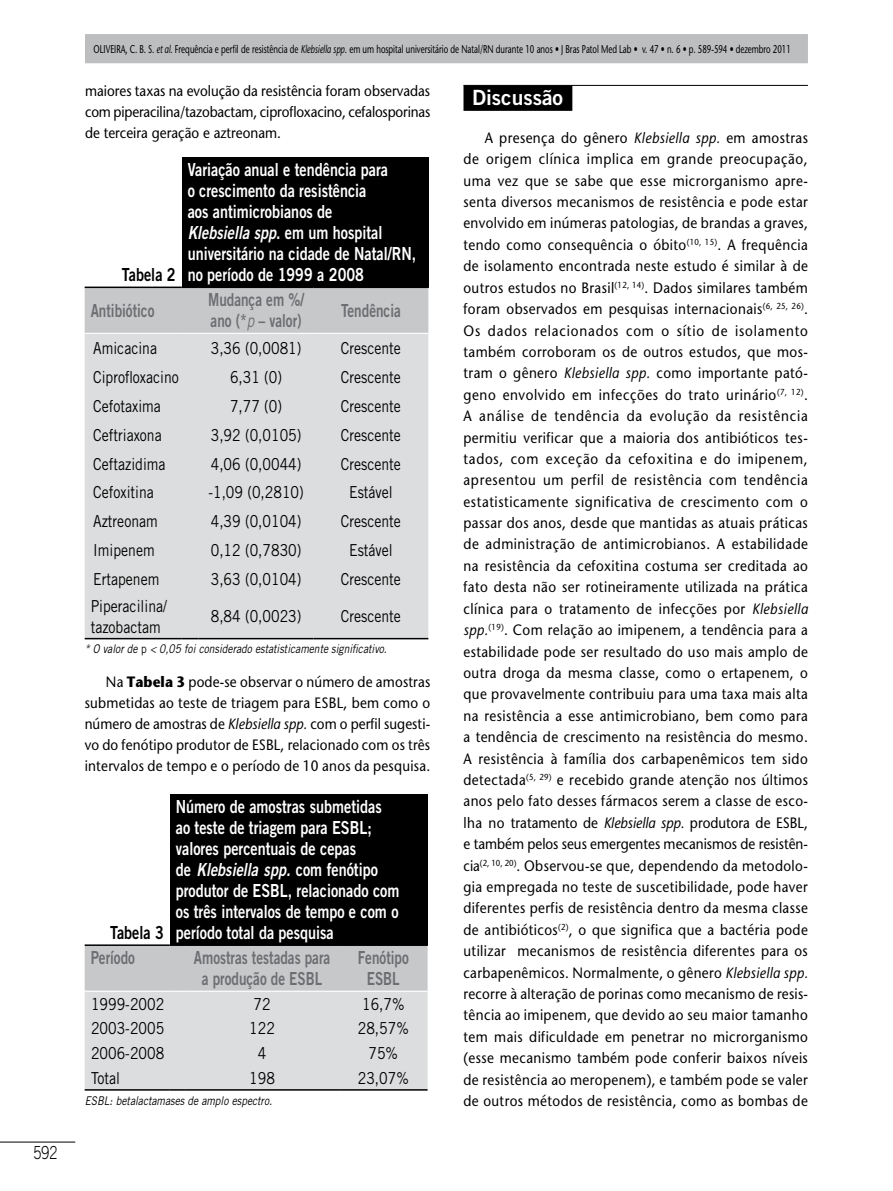
<style>
.page{position:relative;width:893px;height:1191px;background:#fff}
.page>*{position:absolute;margin:0;border:0;box-sizing:border-box;transform-origin:0 0}
.t1{font:21px "Trade Gothic LT Std Bd 2";color:#fff}
.t2{font:18px/21px "Trade Gothic LT Std Bd 2";color:#fff;scale:.8 1}
.t3{font:18px/21px "Trade Gothic LT Std Bd 2";color:#6d6e71;text-align:center;scale:.75 1}
.t4{font:18px "Trade Gothic LT Std Bd 2 Obl";color:#fff;scale:.8 1}
.t5{font:18px "Trade Gothic LT Std Bd 2";color:#000;scale:.8 1}
.t6{font:300 18px "Trade Gothic LT Std";color:#000;scale:.8 1}
.t7{font:16.5px/21px "Trade Gothic LT Std";color:#000;scale:.85 1}
.t8{font:500 15px/21.5px "Stone Sans Std";letter-spacing:.02em;color:#000;text-align:justify;scale:.9 1}
.t9{font:italic 12px "Trade Gothic LT Std";color:#000;scale:.85 1}
.t10{font:500 11.25px "Stone Sans Std";color:#000;scale:.7 1}
.s1{font-style:italic}
.s2{font-family:"Trade Gothic LT Std Bd 2"}
.s3{font-family:"Trade Gothic LT Std";font-style:italic}
.s4{font-style:normal}
.s5{font-weight:700}
</style>
<div class="page">
<div style="left:85px;top:34px;width:723px;height:29px;background:#bcbec0"></div>
<hr style="left:0;top:1141px;width:75px;height:1px;background:#000">
<hr style="left:463px;top:85px;width:345px;height:1px;background:#000">
<div style="left:463px;top:85px;width:109px;height:26px;background:#000"></div>
<div style="left:170px;top:794px;width:258px;height:151px;background:#000"></div>
<svg style="left:85px;top:944px;width:343px;height:146px;background:#d1d2d4"></svg>
<hr style="left:185px;top:990px;width:154px;height:1px;background:#fff">
<hr style="left:339px;top:990px;width:89px;height:1px;background:#fff">
<div style="left:182px;top:157px;width:246px;height:130px;background:#000"></div>
<div style="left:85px;top:334px;width:343px;height:304px;background:#dcddde"></div>
<hr style="left:85px;top:638px;width:97px;height:1px;background:#000">
<svg style="left:182px;top:638px;width:17px;height:1px"></svg>
<hr style="left:199px;top:638px;width:115px;height:1px;background:#000">
<hr style="left:314px;top:638px;width:114px;height:1px;background:#000">
<svg style="left:85px;top:286px;width:343px;height:47px;background:#bfc0c2"></svg>
<p class="t6" style="left:33px;top:1141px;width:32px">592</p>
<p class="t10" style="left:94px;top:42px;width:998px">OLIVEIRA, C. b. s. <span class="s1">et al</span>. Frequência e perfil de resistência de <span class="s1">Klebsiella spp</span>. em um hospital universitário de Natal/RN durante 10 anos • J Bras Patol Med Lab • v. 47 • n. 6 • p. 589-594 • dezembro 2011</p>
<p class="t8" style="left:85px;top:80px;width:385px;line-height:21px">maiores taxas na evolução da resistência foram observadas com piperacilina/tazobactam, ciprofloxacino, cefalosporinas de terceira geração e aztreonam.</p>
<p class="t5" style="left:122px;top:264px;width:69px">Tabela 2</p>
<p class="t2" style="left:188px;top:159px;width:252px">Variação anual e tendência para o crescimento da resistência aos antimicrobianos de</p>
<p class="t4" style="left:188px;top:222px;width:245px">Klebsiella spp<span class="s2">. em um hospital</span></p>
<p class="t2" style="left:188px;top:243px;width:287px">universitário na cidade de Natal/RN, no período de 1999 a 2008</p>
<p class="t3" style="left:91px;top:299px;width:87px">Antibiótico</p>
<p class="t3" style="left:208px;top:289px;width:129px;text-align:left">Mudança em %/ ano (*<span class="s3">p</span> – valor)</p>
<p class="t3" style="left:341px;top:299px;width:81px">Tendência</p>
<p class="t7" style="left:93px;top:337px;width:77px">Amicacina</p>
<p class="t7" style="left:211px;top:337px;width:108px">3,36 (0,0081)</p>
<p class="t7" style="left:341px;top:337px;width:72px">Crescente</p>
<p class="t7" style="left:93px;top:366px;width:102px">Ciprofloxacino</p>
<p class="t7" style="left:230px;top:366px;width:63px">6,31 (0)</p>
<p class="t7" style="left:341px;top:366px;width:72px">Crescente</p>
<p class="t7" style="left:93px;top:395px;width:81px">Cefotaxima</p>
<p class="t7" style="left:230px;top:395px;width:63px">7,77 (0)</p>
<p class="t7" style="left:341px;top:395px;width:72px">Crescente</p>
<p class="t7" style="left:93px;top:424px;width:82px">Ceftriaxona</p>
<p class="t7" style="left:211px;top:424px;width:108px">3,92 (0,0105)</p>
<p class="t7" style="left:341px;top:424px;width:72px">Crescente</p>
<p class="t7" style="left:93px;top:453px;width:87px">Ceftazidima</p>
<p class="t7" style="left:211px;top:453px;width:108px">4,06 (0,0044)</p>
<p class="t7" style="left:341px;top:453px;width:72px">Crescente</p>
<p class="t7" style="left:93px;top:482px;width:73px">Cefoxitina</p>
<p class="t7" style="left:208px;top:482px;width:114px">-1,09 (0,2810)</p>
<p class="t7" style="left:349px;top:482px;width:53px">Estável</p>
<p class="t7" style="left:93px;top:511px;width:78px">Aztreonam</p>
<p class="t7" style="left:211px;top:511px;width:108px">4,39 (0,0104)</p>
<p class="t7" style="left:341px;top:511px;width:72px">Crescente</p>
<p class="t7" style="left:93px;top:540px;width:74px">Imipenem</p>
<p class="t7" style="left:211px;top:540px;width:108px">0,12 (0,7830)</p>
<p class="t7" style="left:349px;top:540px;width:53px">Estável</p>
<p class="t7" style="left:93px;top:568px;width:79px">Ertapenem</p>
<p class="t7" style="left:211px;top:568px;width:108px">3,63 (0,0104)</p>
<p class="t7" style="left:341px;top:568px;width:72px">Crescente</p>
<p class="t7" style="left:91px;top:595px;width:91px">Piperacilina/ tazobactam</p>
<p class="t7" style="left:211px;top:605px;width:108px">8,84 (0,0023)</p>
<p class="t7" style="left:341px;top:605px;width:72px">Crescente</p>
<p class="t9" style="left:85px;top:642px;width:357px">* O valor de <span class="s4">p</span> &lt; 0,05 foi considerado estatisticamente significativo.</p>
<p class="t8" style="left:85px;top:671px;width:386px;line-height:21px;text-indent:21px">Na <span class="s5">Tabela 3</span> pode-se observar o número de amostras submetidas ao teste de triagem para ESBL, bem como o número de amostras de <span class="s1">Klebsiella spp.</span> com o perfil sugesti&shy;vo do fenótipo produtor de ESBL, relacionado com os três intervalos de tempo e o período de 10 anos da pesquisa.</p>
<p class="t5" style="left:110px;top:921px;width:69px">Tabela 3</p>
<p class="t2" style="left:176px;top:796px;width:259px">Número de amostras submetidas ao teste de triagem para ESBL; valores percentuais de cepas</p>
<p class="t4" style="left:176px;top:858px;width:254px"><span class="s2">de</span> Klebsiella spp. <span class="s2">com fenótipo</span></p>
<p class="t2" style="left:176px;top:880px;width:281px;text-align:justify">produtor de ESBL, relacionado com os três intervalos de tempo e com o período total da pesquisa</p>
<p class="t3" style="left:91px;top:947px;width:61px">Período</p>
<p class="t3" style="left:194px;top:947px;width:183px">Amostras testadas para a produção de ESBL</p>
<p class="t3" style="left:358px;top:947px;width:70px">Fenótipo<br>ESBL</p>
<p class="t7" style="left:91px;top:993px;width:88px">1999-2002</p>
<p class="t7" style="left:253px;top:993px;width:22px">72</p>
<p class="t7" style="left:362px;top:993px;width:51px">16,7%</p>
<p class="t7" style="left:91px;top:1017px;width:88px">2003-2005</p>
<p class="t7" style="left:249px;top:1017px;width:32px">122</p>
<p class="t7" style="left:358px;top:1017px;width:62px">28,57%</p>
<p class="t7" style="left:91px;top:1042px;width:88px">2006-2008</p>
<p class="t7" style="left:258px;top:1042px;width:12px">4</p>
<p class="t7" style="left:368px;top:1042px;width:36px">75%</p>
<p class="t7" style="left:91px;top:1067px;width:36px">Total</p>
<p class="t7" style="left:249px;top:1067px;width:32px">198</p>
<p class="t7" style="left:358px;top:1067px;width:62px">23,07%</p>
<p class="t9" style="left:85px;top:1093px;width:222px">ESBL: betalactamases de amplo espectro.</p>
<h1 class="t1" style="left:472px;top:84px;width:92px">Discussão</h1>
<p class="t8" style="left:463px;top:127px;width:384px;text-indent:21px">A presença do gênero <span class="s1">Klebsiella spp.</span> em amostras de origem clínica implica em grande preocupação, uma vez que se sabe que esse microrganismo apre&shy;senta diversos mecanismos de resistência e pode estar envolvido em inúmeras patologias, de brandas a graves, tendo como consequência o óbito<sup>(10,</sup> <sup>15)</sup>. A frequência de isolamento encontrada neste estudo é similar à de outros estudos no Brasil<sup>(12,</sup> <sup>14)</sup>. Dados similares também foram observados em pesquisas internacionais<sup>(6,</sup> <sup>25,</sup> <sup>26)</sup>.<br>Os dados relacionados com o sítio de isolamento também corroboram os de outros estudos, que mos&shy;tram o gênero <span class="s1">Klebsiella spp.</span> como importante pató&shy;geno envolvido em infecções do trato urinário<sup>(7,</sup> <sup>12)</sup>.<br>A análise de tendência da evolução da resistência permitiu verificar que a maioria dos antibióticos tes&shy;tados, com exceção da cefoxitina e do imipenem, apresentou um perfil de resistência com tendência estatisticamente significativa de crescimento com o passar dos anos, desde que mantidas as atuais práticas de administração de antimicrobianos. A estabilidade na resistência da cefoxitina costuma ser creditada ao fato desta não ser rotineiramente utilizada na prática clínica para o tratamento de infecções por <span class="s1">Klebsiella spp.</span><sup>(19)</sup>. Com relação ao imipenem, a tendência para a estabilidade pode ser resultado do uso mais amplo de outra droga da mesma classe, como o ertapenem, o que provavelmente contribuiu para uma taxa mais alta na resistência a esse antimicrobiano, bem como para a tendência de crescimento na resistência do mesmo.<br>A resistência à família dos carbapenêmicos tem sido detectada<sup>(5,</sup> <sup>29)</sup> e recebido grande atenção nos últimos anos pelo fato desses fármacos serem a classe de esco&shy;lha no tratamento de <span class="s1">Klebsiella spp.</span> produtora de ESBL, e também pelos seus emergentes mecanismos de resistên&shy;cia<sup>(2,</sup> <sup>10,</sup> <sup>20)</sup>. Observou-se que, dependendo da metodolo&shy;gia empregada no teste de suscetibilidade, pode haver diferentes perfis de resistência dentro da mesma classe de antibióticos<sup>(2)</sup>, o que significa que a bactéria pode utilizar mecanismos de resistência diferentes para os carbapenêmicos. Normalmente, o gênero <span class="s1">Klebsiella spp. </span>recorre à alteração de porinas como mecanismo de resis&shy;tência ao imipenem, que devido ao seu maior tamanho tem mais dificuldade em penetrar no microrganismo (esse mecanismo também pode conferir baixos níveis de resistência ao meropenem), e também pode se valer de outros métodos de resistência, como as bombas de</p>
</div>
